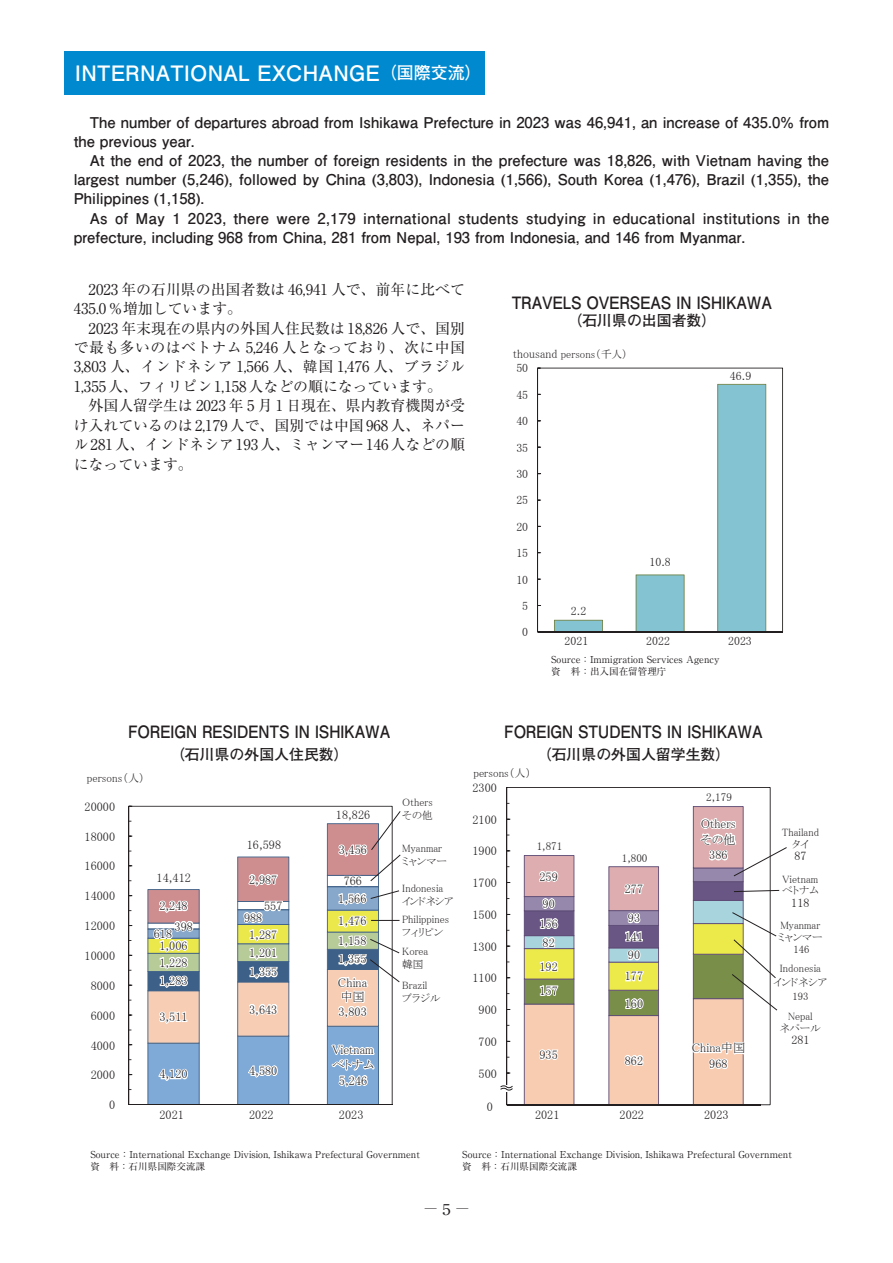
<style>
.page{position:relative;width:893px;height:1263px;background:#fff}
.page>*{position:absolute;margin:0;border:0;box-sizing:border-box;transform-origin:0 0}
.t1{font:700 21.3px "Futo Go B101 Pr 6";color:#fff}
.t2{font:700 16.95px "Futo Go B101 Pr 6";letter-spacing:-.025em;color:#231f20;scale:.91 1}
.t3{font:700 14.85px/19.2px "Futo Go B101 Pr 6";color:#231f20}
.t4{font:14.85px/19.4px "Ryumin Pr 6";color:#231f20}
.t5{font:700 14.85px/19.2px "Futo Go B101 Pr 6";letter-spacing:.025em;color:#231f20}
.t6{font:14.85px "Matisse Pro L";color:#231f20;scale:.8 1}
.t7{font:12.3px/15.9px "MS P Mincho";color:#231f20;text-align:center}
.t8{font:12.15px "MS P Mincho";color:#231f20}
.t9{font:11.85px "MS P Mincho";color:#231f20}
.t10{font:11.1px "MS P Mincho";color:#231f20}
.t11{font:10.8px "MS P Mincho";color:#231f20}
.t12{font:10.65px/12.1px "MS P Mincho";color:#231f20}
.t13{font:9.6px/11.7px "Ryumin Pr 6";color:#231f20}
.s1{font-size:16.95px}
.s2{font-size:11.85px}
.s3{font-family:"Ryumin Pr 6"}
</style>
<div class="page">
<svg style="left:506px;top:787px;width:265px;height:318px"></svg>
<div style="left:499px;top:1085px;width:15px;height:6px;background:#fff"></div>
<svg style="left:500px;top:1085px;width:13px;height:6px"></svg>
<svg style="left:524px;top:806px;width:263px;height:299px"></svg>
<svg style="left:128px;top:806px;width:265px;height:299px"></svg>
<hr style="left:128px;top:806px;width:1px;height:298px;background:#231f20">
<hr style="left:129px;top:1104px;width:264px;height:1px;background:#231f20">
<svg style="left:147px;top:810px;width:254px;height:294px"></svg>
<div style="left:64px;top:51px;width:420px;height:43px;background:#0089cf"></div>
<svg style="left:538px;top:368px;width:245px;height:264px"></svg>
<svg style="left:554px;top:384px;width:212px;height:247px"></svg>
<hr style="left:537px;top:368px;width:1px;height:264px;background:#231f20">
<hr style="left:537px;top:631px;width:245px;height:1px;background:#231f20">
<h1 class="t1" style="left:75px;top:56px;width:409px">INTERNATIONAL EXCHANGE<span class="s1">（国際交流）</span></h1>
<p class="t3" style="left:74px;top:112px;width:757px;text-indent:16px">The number of departures abroad from Ishikawa Prefecture in 2023 was 46,941, an increase of 435.0% from the previous year.</p>
<p class="t3" style="left:74px;top:150px;width:757px;text-align:justify;text-indent:16px">At the end of 2023, the number of foreign residents in the prefecture was 18,826, with Vietnam having the largest number (5,246), followed by China (3,803), Indonesia (1,566), South Korea (1,476), Brazil (1,355), the Philippines (1,158).</p>
<p class="t5" style="left:74px;top:208px;width:757px;text-indent:16px">As of May 1 2023, there were 2,179 international students studying in educational institutions in the prefecture, including 968 from China, 281 from Nepal, 193 from Indonesia, and 146 from Myanmar.</p>
<p class="t4" style="left:74px;top:279px;width:393px">　2023 年の石川県の出国者数は 46,941 人で、前年に比べて<br>435.0％増加しています。<br>　2023 年末現在の県内の外国人住民数は 18,826 人で、国別で最も多いのはベトナム 5,246 人となっており、次に中国<br>3,803 人、インドネシア 1,566 人、韓国 1,476 人、ブラジル<br>1,355人、フィリピン1,158人などの順になっています。<br>　外国人留学生は 2023 年 5 月 1 日現在、県内教育機関が受け入れているのは2,179人で、国別では中国968人、ネパール281人、インドネシア193人、ミャンマー146人などの順になっています。</p>
<p class="t2" style="left:512px;top:289px;width:287px">TRAVELS OVERSEAS IN ISHIKAWA</p>
<p class="t3" style="left:567px;top:310px;width:150px">（石川県の出国者数）</p>
<p class="t11" style="left:513px;top:348px;width:116px"><span class="s2">thousand</span> persons（千人）</p>
<p class="t9" style="left:516px;top:362px;width:13px">50</p>
<p class="t9" style="left:516px;top:389px;width:13px">45</p>
<p class="t9" style="left:516px;top:415px;width:13px">40</p>
<p class="t9" style="left:516px;top:441px;width:13px">35</p>
<p class="t9" style="left:516px;top:468px;width:13px">30</p>
<p class="t9" style="left:516px;top:494px;width:13px">25</p>
<p class="t9" style="left:516px;top:521px;width:13px">20</p>
<p class="t9" style="left:516px;top:547px;width:13px">15</p>
<p class="t9" style="left:516px;top:573px;width:13px">10</p>
<p class="t9" style="left:522px;top:600px;width:7px">5</p>
<p class="t9" style="left:571px;top:604px;width:17px">2.2</p>
<p class="t9" style="left:649px;top:556px;width:23px">10.8</p>
<p class="t9" style="left:730px;top:370px;width:23px">46.9</p>
<p class="t9" style="left:522px;top:626px;width:7px">0</p>
<p class="t9" style="left:565px;top:635px;width:25px">2021</p>
<p class="t9" style="left:646px;top:635px;width:25px">2022</p>
<p class="t9" style="left:728px;top:635px;width:25px">2023</p>
<p class="t13" style="left:551px;top:653px;width:170px">Source：Immigration Services Agency資　料：出入国在留管理庁</p>
<p class="t2" style="left:128px;top:718px;width:289px">FOREIGN RESIDENTS IN ISHIKAWA</p>
<p class="t3" style="left:170px;top:744px;width:180px">（石川県の外国人住民数）</p>
<p class="t2" style="left:504px;top:718px;width:285px">FOREIGN STUDENTS IN ISHIKAWA</p>
<p class="t3" style="left:537px;top:744px;width:195px">（石川県の外国人留学生数）</p>
<p class="t10" style="left:87px;top:772px;width:59px">persons（人）</p>
<p class="t10" style="left:473px;top:767px;width:59px">persons（人）</p>
<p class="t7" style="left:472px;top:780px;width:26px">2300</p>
<p class="t7" style="left:85px;top:798px;width:32px">20000</p>
<p class="t7" style="left:85px;top:828px;width:32px">18000</p>
<p class="t7" style="left:85px;top:858px;width:32px">16000</p>
<p class="t7" style="left:85px;top:888px;width:32px">14000</p>
<p class="t7" style="left:85px;top:918px;width:32px">12000</p>
<p class="t7" style="left:85px;top:947px;width:32px">10000</p>
<p class="t7" style="left:91px;top:977px;width:26px">8000</p>
<p class="t7" style="left:91px;top:1007px;width:26px">6000</p>
<p class="t7" style="left:157px;top:870px;width:36px">14,412</p>
<p class="t7" style="left:159px;top:898px;width:30px">2,248</p>
<p class="t7" style="left:175px;top:918px;width:20px">398</p>
<p class="t7" style="left:154px;top:926px;width:20px">618</p>
<p class="t7" style="left:159px;top:937px;width:30px">1,006</p>
<p class="t7" style="left:159px;top:954px;width:30px">1,228</p>
<p class="t7" style="left:159px;top:973px;width:30px">1,283</p>
<p class="t7" style="left:159px;top:1009px;width:30px">3,511</p>
<p class="t7" style="left:247px;top:837px;width:36px">16,598</p>
<p class="t7" style="left:249px;top:871px;width:30px">2,987</p>
<p class="t7" style="left:264px;top:898px;width:20px">557</p>
<p class="t7" style="left:244px;top:909px;width:20px">988</p>
<p class="t7" style="left:249px;top:926px;width:30px">1,287</p>
<p class="t7" style="left:249px;top:945px;width:30px">1,201</p>
<p class="t7" style="left:249px;top:964px;width:30px">1,355</p>
<p class="t7" style="left:249px;top:1001px;width:30px">3,643</p>
<p class="t7" style="left:336px;top:807px;width:36px">18,826</p>
<p class="t7" style="left:339px;top:842px;width:30px">3,456</p>
<p class="t7" style="left:344px;top:873px;width:20px">766</p>
<p class="t7" style="left:338px;top:890px;width:30px">1,566</p>
<p class="t12" style="left:402px;top:796px;width:32px">Othersその他</p>
<p class="t12" style="left:402px;top:842px;width:46px">Myanmarミャンマー</p>
<p class="t12" style="left:402px;top:882px;width:53px;line-height:12.9px">Indonesiaインドネシア</p>
<p class="t7" style="left:472px;top:811px;width:26px">2100</p>
<p class="t7" style="left:472px;top:843px;width:26px">1900</p>
<p class="t7" style="left:472px;top:875px;width:26px">1700</p>
<p class="t10" style="left:537px;top:840px;width:27px">1,871</p>
<p class="t7" style="left:539px;top:868px;width:20px">259</p>
<p class="t7" style="left:543px;top:895px;width:14px">90</p>
<p class="t7" style="left:338px;top:913px;width:30px">1,476</p>
<p class="t7" style="left:338px;top:932px;width:30px">1,158</p>
<p class="t7" style="left:338px;top:951px;width:30px">1,355</p>
<p class="t7" style="left:338px;top:975px;width:31px;line-height:14.5px;text-align:left">China中国<br>3,803</p>
<p class="t12" style="left:402px;top:913px;width:48px;line-height:12.9px">Philippinesフィリピン</p>
<p class="t12" style="left:402px;top:945px;width:28px;line-height:12.9px">Korea韓国</p>
<p class="t12" style="left:402px;top:979px;width:40px">Brazil<br>ブラジル</p>
<p class="t7" style="left:472px;top:907px;width:26px">1500</p>
<p class="t7" style="left:472px;top:938px;width:26px">1300</p>
<p class="t7" style="left:472px;top:970px;width:26px">1100</p>
<p class="t7" style="left:479px;top:1002px;width:20px">900</p>
<p class="t7" style="left:539px;top:915px;width:20px">156</p>
<p class="t7" style="left:543px;top:934px;width:14px">82</p>
<p class="t7" style="left:539px;top:958px;width:20px">192</p>
<p class="t7" style="left:539px;top:982px;width:20px">157</p>
<p class="t7" style="left:91px;top:1037px;width:26px">4000</p>
<p class="t7" style="left:91px;top:1067px;width:26px">2000</p>
<p class="t7" style="left:159px;top:1066px;width:30px">4,120</p>
<p class="t7" style="left:249px;top:1062px;width:30px">4,580</p>
<p class="t7" style="left:332px;top:1042px;width:43px;line-height:15.1px;text-align:left">Vietnamベトナム</p>
<p class="t7" style="left:339px;top:1072px;width:30px">5,246</p>
<p class="t7" style="left:479px;top:1033px;width:20px">700</p>
<p class="t7" style="left:479px;top:1065px;width:20px">500</p>
<p class="t7" style="left:539px;top:1046px;width:20px">935</p>
<p class="t10" style="left:622px;top:852px;width:27px">1,800</p>
<p class="t7" style="left:625px;top:881px;width:20px">277</p>
<p class="t7" style="left:628px;top:910px;width:14px">93</p>
<p class="t7" style="left:625px;top:928px;width:20px">141</p>
<p class="t7" style="left:628px;top:947px;width:14px">90</p>
<p class="t7" style="left:625px;top:968px;width:20px">177</p>
<p class="t7" style="left:625px;top:995px;width:20px">160</p>
<p class="t7" style="left:625px;top:1052px;width:20px">862</p>
<p class="t10" style="left:706px;top:791px;width:27px">2,179</p>
<p class="t7" style="left:701px;top:815px;width:37px">Othersその他<br>386</p>
<p class="t7" style="left:692px;top:1040px;width:55px">China中国<br>968</p>
<p class="t12" style="left:782px;top:826px;width:39px;text-align:center">Thailandタイ</p>
<p class="t8" style="left:794px;top:849px;width:14px">87</p>
<p class="t12" style="left:782px;top:873px;width:38px">Vietnamベトナム</p>
<p class="t8" style="left:791px;top:896px;width:20px">118</p>
<p class="t12" style="left:778px;top:919px;width:46px;text-align:center">Myanmarミャンマー<br>146</p>
<p class="t12" style="left:774px;top:961px;width:55px;line-height:13.8px;text-align:center">Indonesia<br>インドネシア<br>193</p>
<p class="t12" style="left:780px;top:1010px;width:43px;text-align:center">Nepal<br>ネパール</p>
<p class="t8" style="left:791px;top:1033px;width:20px">281</p>
<p class="t7" style="left:109px;top:1097px;width:8px">0</p>
<p class="t7" style="left:159px;top:1106px;width:26px">2021</p>
<p class="t7" style="left:249px;top:1106px;width:26px">2022</p>
<p class="t7" style="left:339px;top:1106px;width:26px">2023</p>
<p class="t7" style="left:487px;top:1099px;width:8px">0</p>
<p class="t7" style="left:535px;top:1106px;width:26px">2021</p>
<p class="t7" style="left:620px;top:1106px;width:26px">2022</p>
<p class="t7" style="left:704px;top:1106px;width:26px">2023</p>
<p class="t13" style="left:90px;top:1148px;width:331px">Source：International Exchange Division, Ishikawa Prefectural Government資　料：石川県国際交流課</p>
<p class="t13" style="left:462px;top:1148px;width:331px">Source：International Exchange Division, Ishikawa Prefectural Government資　料：石川県国際交流課</p>
<p class="t6" style="left:425px;top:1199px;width:56px">―<span class="s3">５</span>―</p>
</div>
